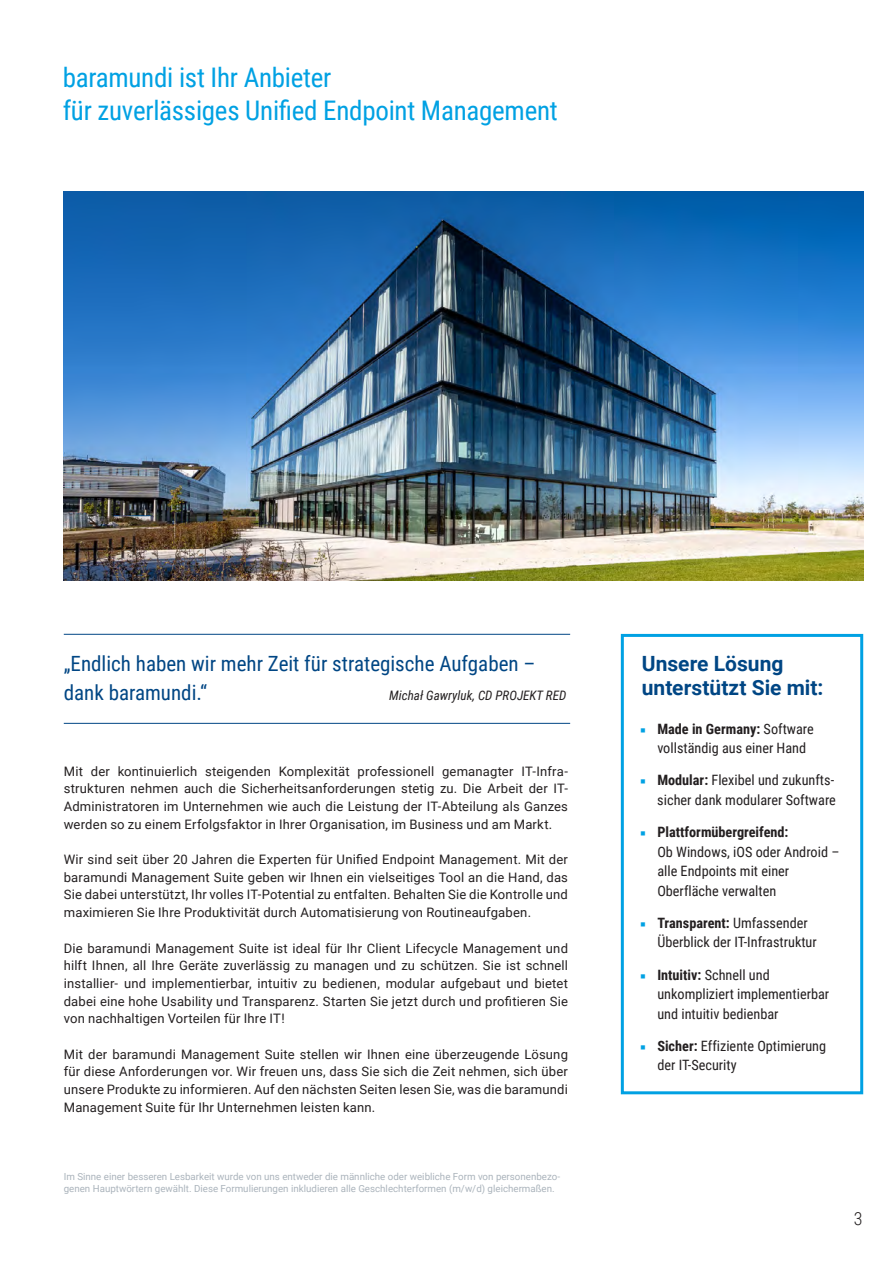
<style>
.page{position:relative;width:893px;height:1263px;background:#fff}
.page>*{position:absolute;margin:0;border:0;box-sizing:border-box;transform-origin:0 0}
._01_Subhead_Produkt{font:27px/33px "Roboto Condensed";letter-spacing:-.01em;color:#00a1e3}
.t1{font:21px/28.5px "Roboto Condensed";color:#004684}
.Sonder_Subline{font:700 21px/24px "Roboto";color:#004684}
.t2{font:300 18px "Roboto Condensed";color:#231f20}
.t3{font:14.25px/19.5px "Roboto Condensed";color:#231f20}
.Fließtext{font:13.05px/17.7px "Roboto";letter-spacing:.015em;color:#231f20;text-align:justify}
.t4{font:italic 13.05px "Roboto Condensed";color:#231f20}
.t5{font:9.75px/11.7px "Roboto";color:#abb4bc}
.s1{font-family:"Minion Pro";color:#00a1e3}
.s2{font-weight:700}
</style>
<div class="page">
<img style="left:64px;top:191px;width:799px;height:390px">
<hr style="left:64px;top:634px;width:506px;height:1px;background:#004684">
<hr style="left:64px;top:723px;width:506px;height:1px;background:#004684">
<div style="left:621px;top:634px;width:242px;height:460px;border:3px solid #00a1e3"></div>
<p class="_01_Subhead_Produkt" style="left:63px;top:60px;width:497px">baramundi ist Ihr Anbieter<br>für zuverlässiges Unified Endpoint Management</p>
<p class="t1" style="left:64px;top:649px;width:473px">„Endlich haben wir mehr Zeit für strategische Aufgaben – dank baramundi.“</p>
<p class="t4" style="left:389px;top:686px;width:179px">Michał Gawryluk, CD PROJEKT RED</p>
<p class="Fließtext" style="left:64px;top:761px;width:506px">Mit der kontinuierlich steigenden Komplexität professionell gemanagter IT-Infra&shy;strukturen nehmen auch die Sicherheitsanforderungen stetig zu. Die Arbeit der IT-Administratoren im Unternehmen wie auch die Leistung der IT-Abteilung als Ganzes werden so zu einem Erfolgsfaktor in Ihrer Organisation, im Business und am Markt.</p>
<p class="Fließtext" style="left:64px;top:850px;width:506px">Wir sind seit über 20 Jahren die Experten für Unified Endpoint Management. Mit der baramundi Management Suite geben wir Ihnen ein vielseitiges Tool an die Hand, das Sie dabei unterstützt, Ihr volles IT-Potential zu entfalten. Behalten Sie die Kontrolle und maximieren Sie Ihre Produktivität durch Automatisierung von Routineaufgaben.</p>
<p class="Fließtext" style="left:64px;top:938px;width:506px">Die baramundi Management Suite ist ideal für Ihr Client Lifecycle Management und hilft Ihnen, all Ihre Geräte zuverlässig zu managen und zu schützen. Sie ist schnell installier- und implementierbar, intuitiv zu bedienen, modular aufgebaut und bietet dabei eine hohe Usability und Transparenz. Starten Sie jetzt durch und profitieren Sie von nachhaltigen Vorteilen für Ihre IT!</p>
<p class="Fließtext" style="left:64px;top:1045px;width:506px">Mit der baramundi Management Suite stellen wir Ihnen eine überzeugende Lösung für diese Anforderungen vor. Wir freuen uns, dass Sie sich die Zeit nehmen, sich über unsere Produkte zu informieren. Auf den nächsten Seiten lesen Sie, was die baramundi Management Suite für Ihr Unternehmen leisten kann.</p>
<p class="t5" style="left:64px;top:1170px;width:498px">Im Sinne einer besseren Lesbarkeit wurde von uns entweder die männliche oder weibliche Form von personenbezo&shy;genen Hauptwörtern gewählt. Diese Formulierungen inkludieren alle Geschlechterformen (m/w/d) gleichermaßen.</p>
<p class="Sonder_Subline" style="left:642px;top:651px;width:183px">Unsere Lösung unterstützt Sie mit:</p>
<p class="t3" style="left:657px;top:718px;width:158px;text-indent:-17px"><span class="s1">■</span> <span class="s2">Made in Germany:</span> Software vollständig aus einer Hand</p>
<p class="t3" style="left:640px;top:770px;width:197px;text-align:right"><span class="s1">■</span> <span class="s2">Modular:</span> Flexibel und zukunfts&shy;sicher dank modularer Software</p>
<p class="t3" style="left:657px;top:822px;width:184px;text-indent:-17px"><span class="s1">■</span> <span class="s2">Plattformübergreifend:<br></span>Ob Windows, iOS oder Android – alle Endpoints mit einer<br>Oberfläche verwalten</p>
<p class="t3" style="left:657px;top:912px;width:161px;text-indent:-17px"><span class="s1">■</span> <span class="s2">Transparent:</span> Umfassender<br>Überblick der IT-Infrastruktur</p>
<p class="t3" style="left:657px;top:964px;width:173px;text-indent:-17px"><span class="s1">■</span> <span class="s2">Intuitiv:</span> Schnell und unkompliziert implementierbar und intuitiv bedienbar</p>
<p class="t3" style="left:657px;top:1035px;width:170px;text-indent:-17px"><span class="s1">■</span> <span class="s2">Sicher:</span> Effiziente Optimierung der IT-Security</p>
<p class="t2" style="left:854px;top:1206px;width:10px">3</p>
</div>
